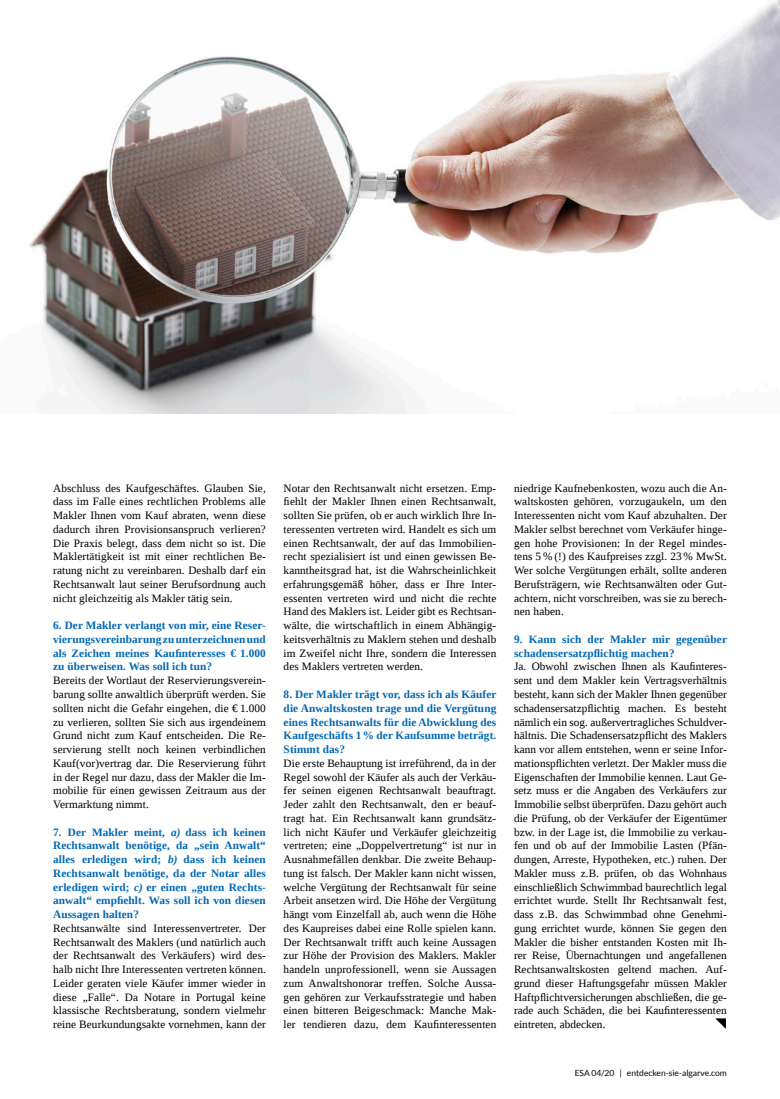
<style>
.page{position:relative;width:780px;height:1099px;background:#fff}
.page>*{position:absolute;margin:0;border:0;box-sizing:border-box;transform-origin:0 0}
.Body{font:11.25px/13.8px "Liberation Serif";letter-spacing:.01em;color:#000;text-align:justify}
.Body-2{font:700 11.25px/13.8px "Liberation Serif";letter-spacing:.01em;color:#0068b4;text-align:justify}
.t1{font:8.5px "Lato";color:#000}
.s1{font-style:italic}
</style>
<div class="page">
<svg style="left:715px;top:1018px;width:10px;height:10px"></svg>
<img style="left:29px;top:0;width:751px;height:413px">
<p class="Body" style="left:53px;top:481px;width:214px">Abschluss des Kaufgeschäftes. Glauben Sie, dass im Falle eines rechtlichen Problems alle Makler Ihnen vom Kauf abraten, wenn diese dadurch ihren Provisionsanspruch verlieren?<br>Die Praxis belegt, dass dem nicht so ist. Die Maklertätigkeit ist mit einer rechtlichen Be&shy;ratung nicht zu vereinbaren. Deshalb darf ein Rechtsanwalt laut seiner Berufsordnung auch nicht gleichzeitig als Makler tätig sein.</p>
<p class="Body-2" style="left:53px;top:618px;width:214px">6. Der Makler verlangt von mir, eine Reser&shy;vierungsvereinbarung zu unterzeichnen und als Zeichen meines Kaufinteresses € 1.000 zu überweisen. Was soll ich tun?</p>
<p class="Body" style="left:53px;top:673px;width:214px">Bereits der Wortlaut der Reservierungsverein&shy;barung sollte anwaltlich überprüft werden. Sie sollten nicht die Gefahr eingehen, die € 1.000 zu verlieren, sollten Sie sich aus irgendeinem Grund nicht zum Kauf entscheiden. Die Re&shy;servierung stellt noch keinen verbindlichen Kauf(vor)vertrag dar. Die Reservierung führt in der Regel nur dazu, dass der Makler die Im&shy;mobilie für einen gewissen Zeitraum aus der Vermarktung nimmt.</p>
<p class="Body-2" style="left:53px;top:824px;width:214px">7. Der Makler meint, <span class="s1">a)</span> dass ich keinen Rechtsanwalt benötige, da „sein Anwalt“ alles erledigen wird; <span class="s1">b)</span> dass ich keinen Rechtsanwalt benötige, da der Notar alles erledigen wird; <span class="s1">c)</span> er einen „guten Rechts&shy;anwalt“ empfiehlt. Was soll ich von diesen Aussagen halten?</p>
<p class="Body" style="left:53px;top:921px;width:214px">Rechtsanwälte sind Interessenvertreter. Der Rechtsanwalt des Maklers (und natürlich auch der Rechtsanwalt des Verkäufers) wird des&shy;halb nicht Ihre Interessenten vertreten können.<br>Leider geraten viele Käufer immer wieder in diese „Falle“. Da Notare in Portugal keine klassische Rechtsberatung, sondern vielmehr reine Beurkundungsakte vornehmen, kann der</p>
<p class="Body" style="left:283px;top:481px;width:214px">Notar den Rechtsanwalt nicht ersetzen. Emp&shy;fiehlt der Makler Ihnen einen Rechtsanwalt, sollten Sie prüfen, ob er auch wirklich Ihre In&shy;teressenten vertreten wird. Handelt es sich um einen Rechtsanwalt, der auf das Immobilien&shy;recht spezialisiert ist und einen gewissen Be&shy;kanntheitsgrad hat, ist die Wahrscheinlichkeit erfahrungsgemäß höher, dass er Ihre Inter&shy;essenten vertreten wird und nicht die rechte Hand des Maklers ist. Leider gibt es Rechtsan&shy;wälte, die wirtschaftlich in einem Abhängig&shy;keitsverhältnis zu Maklern stehen und deshalb im Zweifel nicht Ihre, sondern die Interessen des Maklers vertreten werden.</p>
<p class="Body-2" style="left:283px;top:687px;width:214px">8. Der Makler trägt vor, dass ich als Käufer die Anwaltskosten trage und die Vergütung eines Rechtsanwalts für die Abwicklung des Kaufgeschäfts 1 % der Kaufsumme beträgt.<br>Stimmt das?</p>
<p class="Body" style="left:283px;top:756px;width:214px">Die erste Behauptung ist irreführend, da in der Regel sowohl der Käufer als auch der Verkäu&shy;fer seinen eigenen Rechtsanwalt beauftragt.<br>Jeder zahlt den Rechtsanwalt, den er beauf&shy;tragt hat. Ein Rechtsanwalt kann grundsätz&shy;lich nicht Käufer und Verkäufer gleichzeitig vertreten; eine „Doppelvertretung“ ist nur in Ausnahmefällen denkbar. Die zweite Behaup&shy;tung ist falsch. Der Makler kann nicht wissen, welche Vergütung der Rechtsanwalt für seine Arbeit ansetzen wird. Die Höhe der Vergütung hängt vom Einzelfall ab, auch wenn die Höhe des Kaupreises dabei eine Rolle spielen kann.<br>Der Rechtsanwalt trifft auch keine Aussagen zur Höhe der Provision des Maklers. Makler handeln unprofessionell, wenn sie Aussagen zum Anwaltshonorar treffen. Solche Aussa&shy;gen gehören zur Verkaufsstrategie und haben einen bitteren Beigeschmack: Manche Mak&shy;ler tendieren dazu, dem Kaufinteressenten</p>
<p class="Body" style="left:514px;top:481px;width:214px">niedrige Kaufnebenkosten, wozu auch die An&shy;waltskosten gehören, vorzugaukeln, um den Interessenten nicht vom Kauf abzuhalten. Der Makler selbst berechnet vom Verkäufer hinge&shy;gen hohe Provisionen: In der Regel mindes&shy;tens 5 % (!) des Kaufpreises zzgl. 23 % MwSt.<br>Wer solche Vergütungen erhält, sollte anderen Berufsträgern, wie Rechtsanwälten oder Gut&shy;achtern, nicht vorschreiben, was sie zu berech&shy;nen haben.</p>
<p class="Body-2" style="left:514px;top:632px;width:214px">9. Kann sich der Makler mir gegenüber schadensersatzpflichtig machen?</p>
<p class="Body" style="left:514px;top:659px;width:214px">Ja. Obwohl zwischen Ihnen als Kaufinteres&shy;sent und dem Makler kein Vertragsverhältnis besteht, kann sich der Makler Ihnen gegenüber schadensersatzpflichtig machen. Es besteht nämlich ein sog. außervertragliches Schuldver&shy;hältnis. Die Schadensersatzpflicht des Maklers kann vor allem entstehen, wenn er seine Infor&shy;mationspflichten verletzt. Der Makler muss die Eigenschaften der Immobilie kennen. Laut Ge&shy;setz muss er die Angaben des Verkäufers zur Immobilie selbst überprüfen. Dazu gehört auch die Prüfung, ob der Verkäufer der Eigentümer bzw. in der Lage ist, die Immobilie zu verkau&shy;fen und ob auf der Immobilie Lasten (Pfän&shy;dungen, Arreste, Hypotheken, etc.) ruhen. Der Makler muss z.B. prüfen, ob das Wohnhaus einschließlich Schwimmbad baurechtlich legal errichtet wurde. Stellt Ihr Rechtsanwalt fest, dass z.B. das Schwimmbad ohne Genehmi&shy;gung errichtet wurde, können Sie gegen den Makler die bisher entstanden Kosten mit Ih&shy;rer Reise, Übernachtungen und angefallenen Rechtsanwaltskosten geltend machen. Auf&shy;grund dieser Haftungsgefahr müssen Makler Haftpflichtversicherungen abschließen, die ge&shy;rade auch Schäden, die bei Kaufinteressenten eintreten, abdecken.</p>
<p class="t1" style="left:574px;top:1068px;width:154px">ESA 04/20 | entdecken-sie-algarve.com</p>
</div>
